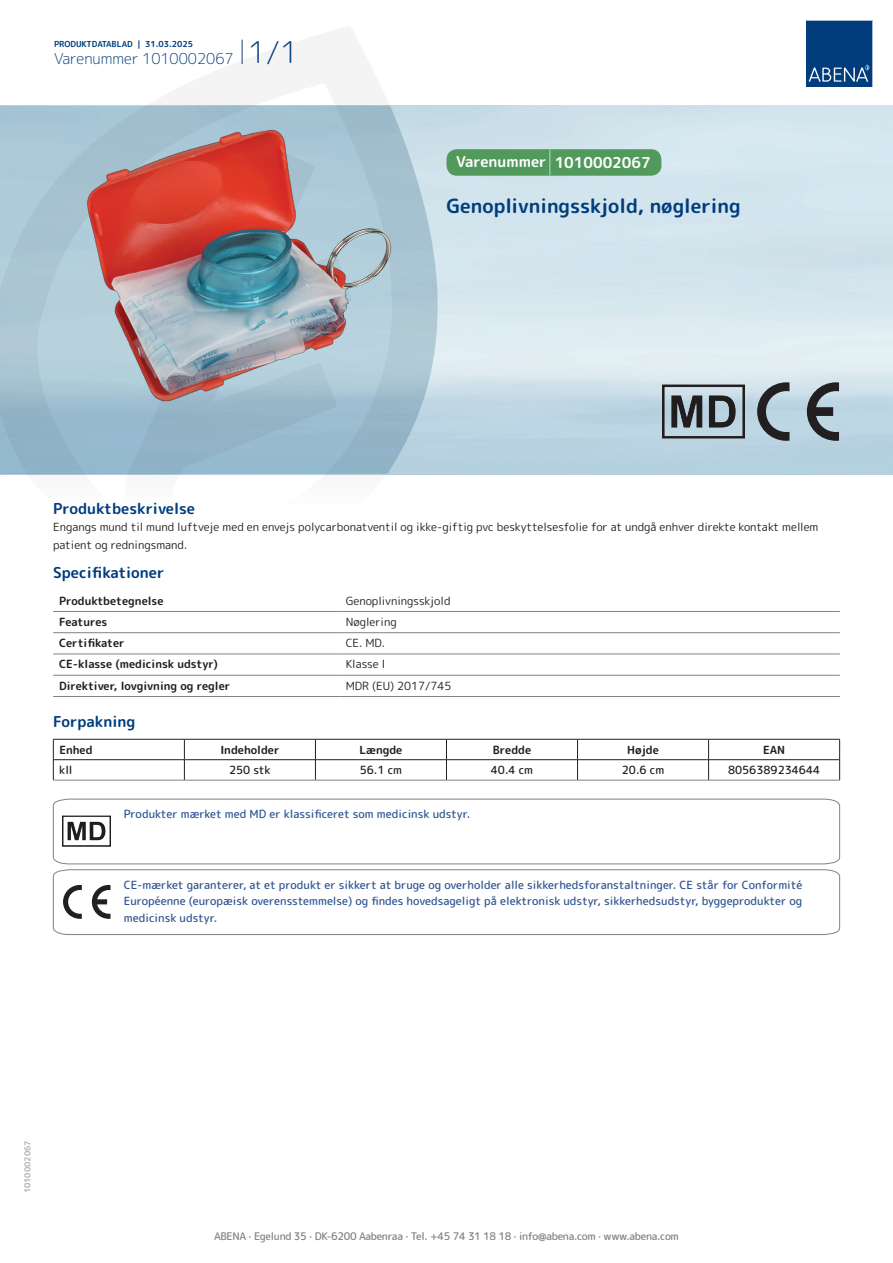
<style>
.page{position:relative;width:893px;height:1263px;background:#fff}
.page>*{position:absolute;margin:0;border:0;box-sizing:border-box;transform-origin:0 0}
.t1{font:700 19.5px "Rounded Mplus 1 c";color:#013d7d}
.t2{font:700 15px "Rounded Mplus 1 c";color:#013d7d}
.t3{font:300 15px "Rounded Mplus 1 c";color:#013d7d}
.t4{font:700 15px "Rounded Mplus 1 c";color:#fff}
.t5{font:500 11.25px/16.5px "Rounded Mplus 1 c";color:#305691;text-align:justify}
.t6{font:11.25px/18px "Rounded Mplus 1 c";color:#231f20}
.t7{font:700 11.25px "Rounded Mplus 1 c";color:#231f20}
.t8{font:500 11.25px "Rounded Mplus 1 c";color:#231f20}
.t9{font:500 10.5px "Rounded Mplus 1 c";letter-spacing:-.03em;color:#808285}
.t10{font:700 8.25px "Rounded Mplus 1 c";color:#013d7d}
.t11{font:700 8.25px "Rounded Mplus 1 c";color:#b2b3b7}
.s1{font-size:30px}
.s2{font-size:25.5px}
</style>
<div class="page">
<img style="left:439px;top:106px;width:454px;height:368px">
<svg style="left:0;top:26px;width:439px;height:449px"></svg>
<svg style="left:0;top:106px;width:438px;height:368px;background:#a3c1d1"></svg>
<svg style="left:242px;top:40px;width:1px;height:24px"></svg>
<svg style="left:806px;top:20px;width:67px;height:67px;background:#144b86"></svg>
<img style="left:87px;top:127px;width:304px;height:275px">
<hr style="left:53px;top:611px;width:287px;height:1px;background:#808285">
<hr style="left:340px;top:611px;width:500px;height:1px;background:#808285">
<hr style="left:53px;top:632px;width:287px;height:1px;background:#808285">
<hr style="left:340px;top:632px;width:500px;height:1px;background:#808285">
<hr style="left:53px;top:654px;width:287px;height:1px;background:#808285">
<hr style="left:340px;top:654px;width:500px;height:1px;background:#808285">
<hr style="left:53px;top:675px;width:287px;height:1px;background:#808285">
<hr style="left:340px;top:675px;width:500px;height:1px;background:#808285">
<hr style="left:53px;top:696px;width:287px;height:1px;background:#808285">
<hr style="left:340px;top:696px;width:500px;height:1px;background:#808285">
<hr style="left:53px;top:739px;width:131px;height:1px;background:#231f20">
<hr style="left:184px;top:739px;width:131px;height:1px;background:#231f20">
<hr style="left:315px;top:739px;width:131px;height:1px;background:#231f20">
<hr style="left:446px;top:739px;width:131px;height:1px;background:#231f20">
<hr style="left:577px;top:739px;width:132px;height:1px;background:#231f20">
<hr style="left:709px;top:739px;width:131px;height:1px;background:#231f20">
<hr style="left:53px;top:759px;width:131px;height:1px;background:#231f20">
<svg style="left:53px;top:739px;width:1px;height:41px"></svg>
<hr style="left:184px;top:759px;width:131px;height:1px;background:#231f20">
<svg style="left:184px;top:739px;width:1px;height:41px"></svg>
<hr style="left:315px;top:759px;width:131px;height:1px;background:#231f20">
<svg style="left:315px;top:739px;width:1px;height:41px"></svg>
<hr style="left:446px;top:759px;width:131px;height:1px;background:#231f20">
<svg style="left:446px;top:739px;width:1px;height:41px"></svg>
<hr style="left:577px;top:759px;width:132px;height:1px;background:#231f20">
<svg style="left:577px;top:739px;width:1px;height:41px"></svg>
<hr style="left:709px;top:759px;width:131px;height:1px;background:#231f20">
<svg style="left:708px;top:739px;width:1px;height:41px"></svg>
<svg style="left:839px;top:739px;width:1px;height:41px"></svg>
<hr style="left:53px;top:780px;width:131px;height:1px;background:#808285">
<hr style="left:184px;top:780px;width:131px;height:1px;background:#808285">
<hr style="left:315px;top:780px;width:131px;height:1px;background:#808285">
<hr style="left:446px;top:780px;width:131px;height:1px;background:#808285">
<hr style="left:577px;top:780px;width:132px;height:1px;background:#808285">
<hr style="left:709px;top:780px;width:131px;height:1px;background:#808285">
<svg style="left:53px;top:799px;width:787px;height:65px"></svg>
<svg style="left:53px;top:869px;width:787px;height:66px"></svg>
<img style="left:663px;top:371px;width:82px;height:81px">
<svg style="left:807px;top:382px;width:32px;height:59px;background:#778188"></svg>
<svg style="left:757px;top:382px;width:32px;height:59px;background:#839098"></svg>
<div style="left:446px;top:149px;width:215px;height:27px;background:#52995c;border-radius:10px"></div>
<p class="t10" style="left:54px;top:38px;width:141px">PRODUKTDATABLAD | 31.03.2025</p>
<h2 class="t3" style="left:54px;top:48px;width:246px">Varenummer 1010002067 <span class="s1">1/1</span></h2>
<h2 class="t4" style="left:456px;top:152px;width:196px">Varenummer <span class="s2">|</span> 1010002067</h2>
<h1 class="t1" style="left:446px;top:192px;width:296px">Genoplivningsskjold, nøglering</h1>
<h2 class="t2" style="left:53px;top:498px;width:143px">Produktbeskrivelse</h2>
<p class="t6" style="left:53px;top:517px;width:767px">Engangs mund til mund luftveje med en envejs polycarbonatventil og ikke-giftig pvc beskyttelsesfolie for at undgå enhver direkte kontakt mellem patient og redningsmand.</p>
<h2 class="t2" style="left:53px;top:562px;width:113px">Specifikationer</h2>
<p class="t7" style="left:59px;top:592px;width:106px">Produktbetegnelse</p>
<p class="t6" style="left:346px;top:591px;width:106px">Genoplivningsskjold</p>
<p class="t7" style="left:59px;top:614px;width:50px">Features</p>
<p class="t6" style="left:346px;top:613px;width:53px">Nøglering</p>
<p class="t7" style="left:59px;top:635px;width:67px">Certifikater</p>
<p class="t6" style="left:346px;top:634px;width:41px">CE. MD.</p>
<p class="t7" style="left:59px;top:656px;width:160px">CE-klasse (medicinsk udstyr)</p>
<p class="t6" style="left:346px;top:655px;width:41px">Klasse I</p>
<p class="t7" style="left:59px;top:678px;width:173px">Direktiver, lovgivning og regler</p>
<p class="t6" style="left:346px;top:676px;width:107px">MDR (EU) 2017/745</p>
<h2 class="t2" style="left:53px;top:710px;width:84px">Forpakning</h2>
<p class="t7" style="left:59px;top:742px;width:35px">Enhed</p>
<p class="t7" style="left:220px;top:742px;width:61px">Indeholder</p>
<p class="t7" style="left:359px;top:742px;width:44px">Længde</p>
<p class="t7" style="left:493px;top:742px;width:40px">Bredde</p>
<p class="t7" style="left:627px;top:742px;width:33px">Højde</p>
<p class="t7" style="left:763px;top:742px;width:24px">EAN</p>
<p class="t8" style="left:59px;top:762px;width:15px">kll</p>
<p class="t8" style="left:229px;top:762px;width:43px">250 stk</p>
<p class="t8" style="left:360px;top:762px;width:44px">56.1 cm</p>
<p class="t8" style="left:491px;top:762px;width:44px">40.4 cm</p>
<p class="t8" style="left:622px;top:762px;width:44px">20.6 cm</p>
<p class="t8" style="left:728px;top:762px;width:94px">8056389234644</p>
<p class="t5" style="left:124px;top:805px;width:348px">Produkter mærket med MD er klassificeret som medicinsk udstyr.</p>
<p class="t5" style="left:124px;top:876px;width:680px">CE-mærket garanterer, at et produkt er sikkert at bruge og overholder alle sikkerhedsforanstaltninger. CE står for Conformité Européenne (europæisk overensstemmelse) og findes hovedsageligt på elektronisk udstyr, sikkerhedsudstyr, byggeprodukter og medicinsk udstyr.</p>
<p class="t11" style="left:22px;top:1193px;width:54px;rotate:-90deg">1010002067</p>
<p class="t9" style="left:214px;top:1229px;width:466px">ABENA · Egelund 35 · DK-6200 Aabenraa · Tel. +45 74 31 18 18 · info@abena.com · www.abena.com</p>
</div>
